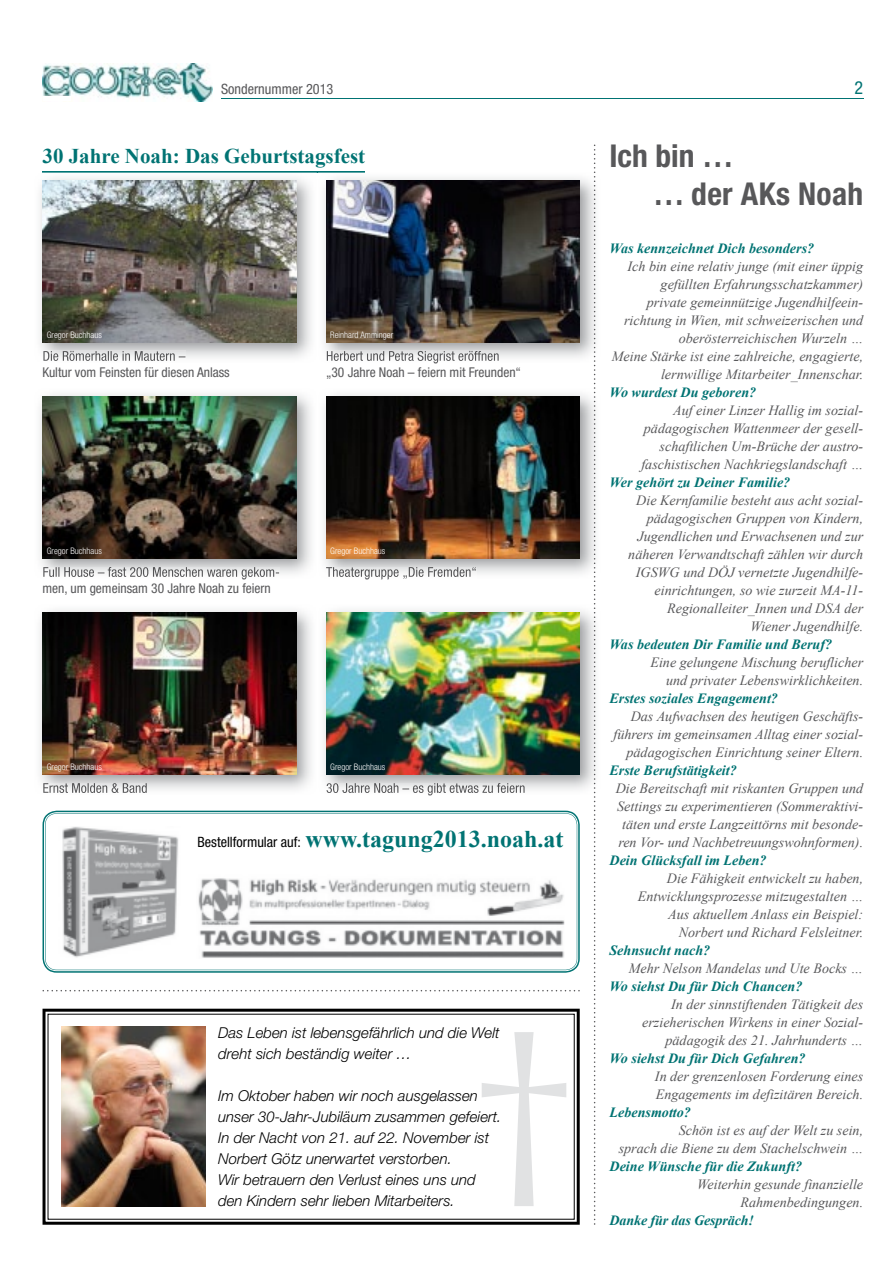
<style>
.page{position:relative;width:893px;height:1263px;background:#fff}
.page>*{position:absolute;margin:0;border:0;box-sizing:border-box;transform-origin:0 0}
.t1{font:200.55px "Lucida Bright";color:#e1e2e3}
.t2{font:700 condensed 31.5px/37.8px "Helvetica Neue LT Pro";letter-spacing:.01em;color:#58585a}
.t3{font:700 24px "Times New Roman";color:#007373}
.t4{font:700 21px "Times New Roman";color:#007373}
.t5{font:condensed 18px "Helvetica Neue LT Pro";color:#007373}
.t6{font:italic 300 15px/21px "Helvetica Neue LT Pro";color:#000}
.t7{font:condensed 14.25px "Helvetica Neue LT Pro";color:#58585a}
.t8{font:italic 14.1px/18px "Times New Roman";color:#58585a;text-align:right}
.t9{font:italic 700 14.1px "Times New Roman";color:#007373}
.t10{font:condensed 13.5px "Helvetica Neue LT Pro";color:#58585a}
.t11{font:300 condensed 9px "Helvetica Neue LT Pro";color:#fff}
.s1{font-family:"Helvetica Neue LT Pro";font-weight:400;font-stretch:condensed;font-size:14.25px;color:#000}
</style>
<div class="page">
<hr style="left:221px;top:98px;width:642px;height:1px;background:#007373">
<img style="left:43px;top:64px;width:170px;height:38px">
<div style="left:43px;top:96px;width:28px;height:5px;background:#fff"></div>
<svg style="left:43px;top:811px;width:537px;height:162px;background:#72b1b1"></svg>
<svg style="left:45px;top:813px;width:532px;height:157px"></svg>
<hr style="left:43px;top:171px;width:322px;height:2px;background:#007373">
<img style="left:40px;top:607px;width:556px;height:186px">
<img style="left:43px;top:783px;width:104px;height:10px">
<img style="left:43px;top:613px;width:253px;height:162px">
<img style="left:40px;top:392px;width:556px;height:186px">
<img style="left:43px;top:567px;width:236px;height:12px">
<img style="left:43px;top:397px;width:253px;height:162px">
<img style="left:40px;top:176px;width:556px;height:186px">
<img style="left:43px;top:351px;width:142px;height:10px">
<img style="left:43px;top:181px;width:253px;height:162px">
<img style="left:327px;top:783px;width:198px;height:12px">
<img style="left:326px;top:613px;width:254px;height:162px">
<img style="left:327px;top:351px;width:172px;height:12px">
<img style="left:326px;top:181px;width:254px;height:162px">
<img style="left:326px;top:567px;width:151px;height:12px">
<img style="left:326px;top:397px;width:254px;height:162px">
<svg style="left:43px;top:1009px;width:537px;height:216px"></svg>
<svg style="left:48px;top:1014px;width:527px;height:206px"></svg>
<img style="left:62px;top:1027px;width:143px;height:180px">
<img style="left:58px;top:826px;width:123px;height:132px">
<img style="left:196px;top:874px;width:371px;height:85px">
<svg style="left:594px;top:145px;width:1px;height:1080px"></svg>
<svg style="left:43px;top:990px;width:537px;height:1px"></svg>
<p class="t7" style="left:221px;top:80px;width:114px">Sondernummer 2013</p>
<p class="t5" style="left:855px;top:77px;width:10px">2</p>
<h3 class="t4" style="left:43px;top:141px;width:324px">30 Jahre Noah: Das Geburtstagsfest</h3>
<p class="t11" style="left:47px;top:330px;width:57px">Gregor Buchhaus</p>
<p class="t11" style="left:330px;top:330px;width:64px">Reinhard Amminger</p>
<p class="t10" style="left:43px;top:364px;width:189px">Kultur vom Feinsten für diesen Anlass</p>
<p class="t10" style="left:326px;top:364px;width:197px">„30 Jahre Noah – feiern mit Freunden“</p>
<p class="t11" style="left:47px;top:546px;width:57px">Gregor Buchhaus</p>
<p class="t10" style="left:43px;top:580px;width:230px">men, um gemeinsam 30 Jahre Noah zu feiern</p>
<p class="t11" style="left:330px;top:546px;width:57px">Gregor Buchhaus</p>
<p class="t11" style="left:47px;top:762px;width:57px">Gregor Buchhaus</p>
<p class="t11" style="left:330px;top:762px;width:57px">Gregor Buchhaus</p>
<h3 class="t3" style="left:197px;top:822px;width:367px"><span class="s1">Bestellformular auf:</span> www.tagung2013.noah.at</h3>
<p class="t6" style="left:218px;top:1022px;width:283px">Das Leben ist lebensgefährlich und die Welt dreht sich beständig weiter …</p>
<p class="t6" style="left:218px;top:1085px;width:285px">Im Oktober haben wir noch ausgelassen unser 30-Jahr-Jubiläum zusammen gefeiert.<br>In der Nacht von 21. auf 22. November ist Norbert Götz unerwartet verstorben.<br>Wir betrauern den Verlust eines uns und den Kindern sehr lieben Mitarbeiters.</p>
<h1 class="t1" style="left:463px;top:991px;width:123px">†</h1>
<h2 class="t2" style="left:653px;top:137px;width:212px;text-indent:-44px">Ich bin …<br>… der AKs Noah</h2>
<p class="t9" style="left:609px;top:238px;width:206px">Was kennzeichnet Dich besonders?</p>
<p class="t8" style="left:612px;top:257px;width:253px">Ich bin eine relativ junge (mit einer üppig gefüllten Erfahrungsschatzkammer)<br>private gemeinnützige Jugendhilfeein&shy;richtung in Wien, mit schweizerischen und oberösterreichischen Wurzeln …<br>Meine Stärke ist eine zahlreiche, engagierte, lernwillige Mitarbeiter_Innenschar.</p>
<p class="t9" style="left:609px;top:382px;width:148px">Wo wurdest Du geboren?</p>
<p class="t8" style="left:641px;top:401px;width:223px">Auf einer Linzer Hallig im sozial&shy;pädagogischen Wattenmeer der gesell&shy;schaftlichen Um-Brüche der austro&shy;faschistischen Nachkriegslandschaft …</p>
<p class="t9" style="left:609px;top:472px;width:182px">Wer gehört zu Deiner Familie?</p>
<p class="t8" style="left:628px;top:491px;width:236px">Die Kernfamilie besteht aus acht sozial&shy;pädagogischen Gruppen von Kindern, Jugendlichen und Erwachsenen und zur näheren Verwandtschaft zählen wir durch IGSWG und DÖJ vernetzte Jugendhilfe&shy;einrichtungen, so wie zurzeit MA-11- Regionalleiter_Innen und DSA der Wiener Jugendhilfe.</p>
<p class="t9" style="left:609px;top:634px;width:224px">Was bedeuten Dir Familie und Beruf?</p>
<p class="t8" style="left:650px;top:653px;width:214px">Eine gelungene Mischung beruflicher und privater Lebenswirklichkeiten.</p>
<p class="t9" style="left:609px;top:688px;width:170px">Erstes soziales Engagement?</p>
<p class="t8" style="left:614px;top:707px;width:251px">Das Aufwachsen des heutigen Geschäfts&shy;führers im gemeinsamen Alltag einer sozial&shy;pädagogischen Einrichtung seiner Eltern.</p>
<p class="t9" style="left:609px;top:760px;width:129px">Erste Berufstätigkeit?</p>
<p class="t8" style="left:616px;top:779px;width:249px;text-align:center">Die Bereitschaft mit riskanten Gruppen und Settings zu experimentieren (Sommeraktivi&shy;täten und erste Langzeittörns mit besonde&shy;ren Vor- und Nachbetreuungswohnformen).</p>
<p class="t9" style="left:609px;top:850px;width:159px">Dein Glücksfall im Leben?</p>
<p class="t8" style="left:638px;top:869px;width:227px">Die Fähigkeit entwickelt zu haben, Entwicklungsprozesse mitzugestalten … Aus aktuellem Anlass ein Beispiel:<br>Norbert und Richard Felsleitner.</p>
<p class="t9" style="left:609px;top:940px;width:102px">Sehnsucht nach?</p>
<p class="t8" style="left:629px;top:959px;width:236px">Mehr Nelson Mandelas und Ute Bocks …</p>
<p class="t9" style="left:609px;top:976px;width:194px">Wo siehst Du für Dich Chancen?</p>
<p class="t8" style="left:642px;top:995px;width:223px">In der sinnstiftenden Tätigkeit des erzieherischen Wirkens in einer Sozial&shy;pädagogik des 21. Jahrhunderts …</p>
<p class="t9" style="left:609px;top:1048px;width:198px">Wo siehst Du für Dich Gefahren?</p>
<p class="t8" style="left:655px;top:1067px;width:210px;text-align:left">In der grenzenlosen Forderung eines<br>Engagements im defizitären Bereich.</p>
<p class="t9" style="left:609px;top:1102px;width:83px">Lebensmotto?</p>
<p class="t8" style="left:619px;top:1121px;width:246px">Schön ist es auf der Welt zu sein,<br>sprach die Biene zu dem Stachelschwein …</p>
<p class="t9" style="left:609px;top:1156px;width:194px">Deine Wünsche für die Zukunft?</p>
<p class="t8" style="left:697px;top:1175px;width:168px">Weiterhin gesunde finanzielle<br>Rahmenbedingungen.</p>
<p class="t9" style="left:609px;top:1210px;width:146px">Danke für das Gespräch!</p>
</div>
